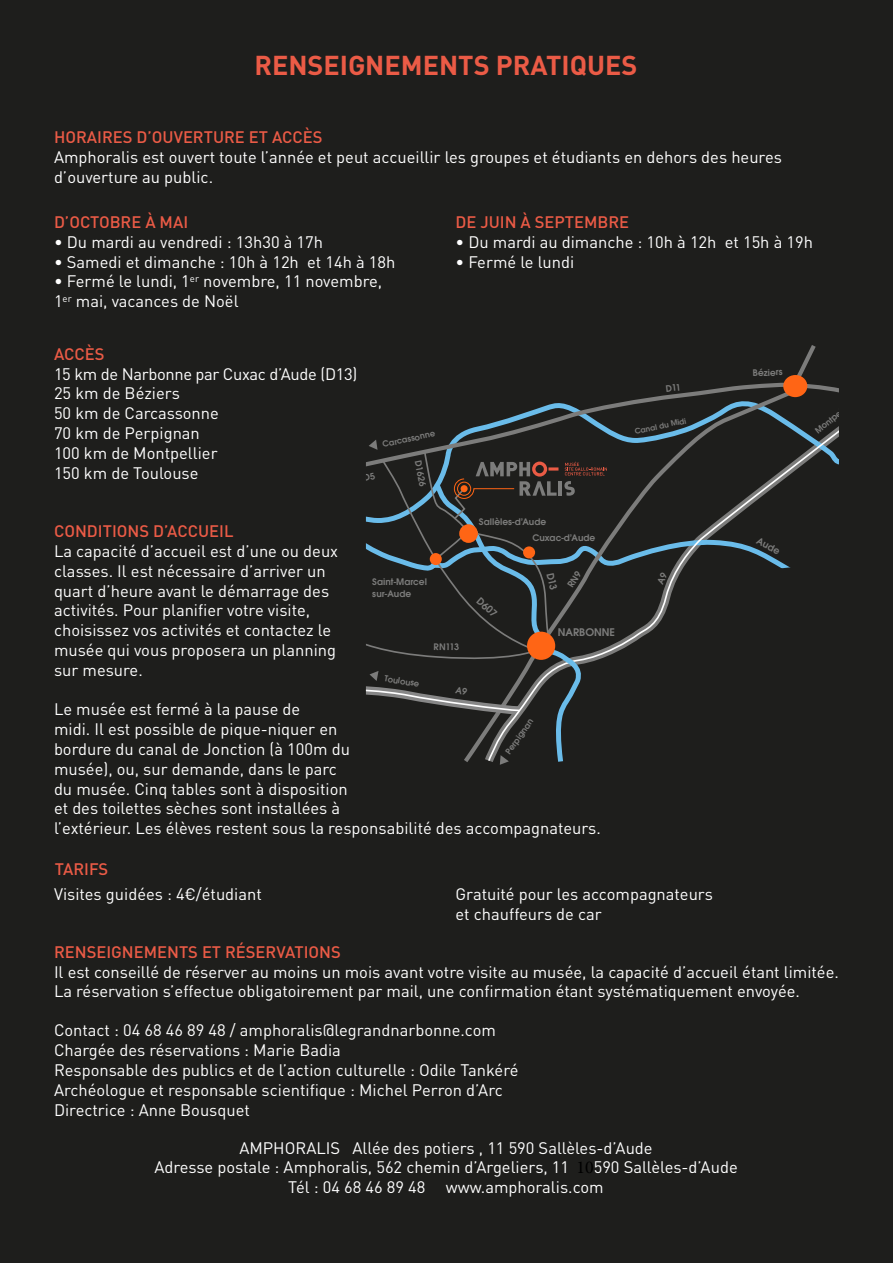
<style>
.page{position:relative;width:893px;height:1263px;background:#1e1e1c}
.page>*{position:absolute;margin:0;border:0;box-sizing:border-box;transform-origin:0 0}
.t1{font:700 27px "DIN Pro";color:#eb5b46}
.t2{font:16.5px/19.8px "DIN Pro";color:#fff}
.t3{font:500 16.5px "DIN Pro";color:#eb5b46}
.t4{font:600 11.55px "Avant Garde Gothic Itc T";color:#7c7c7b}
.t5{font:600 10.95px "Avant Garde Gothic Itc T";color:#7c7c7b}
.t6{font:600 10.35px "Avant Garde Gothic Itc T";color:#7c7c7b}
.t7{font:600 9.9px/12px "Avant Garde Gothic Itc T";color:#7c7c7b}
.t8{font:600 9.15px "Avant Garde Gothic Itc T";color:#7c7c7b}
.t9{font:600 8.4px "Avant Garde Gothic Itc T";color:#7c7c7b}
.s1{font-family:"Minion Pro";font-size:18px;color:#000}
</style>
<div class="page">
<svg style="left:365px;top:345px;width:474px;height:420px"></svg>
<h1 class="t1" style="left:254px;top:47px;width:385px">RENSEIGNEMENTS PRATIQUES</h1>
<p class="t3" style="left:54px;top:126px;width:270px">HORAIRES D’OUVERTURE ET ACCÈS</p>
<p class="t2" style="left:54px;top:146px;width:729px">Amphoralis est ouvert toute l’année et peut accueillir les groupes et étudiants en dehors des heures d’ouverture au public.</p>
<p class="t3" style="left:54px;top:211px;width:136px">D’OCTOBRE À MAI</p>
<p class="t2" style="left:54px;top:231px;width:271px">• Du mardi au vendredi : 13h30 à 17h</p>
<p class="t2" style="left:54px;top:251px;width:343px">• Samedi et dimanche : 10h à 12h et 14h à 18h</p>
<p class="t2" style="left:54px;top:271px;width:330px">• Fermé le lundi, 1<sup>er</sup> novembre, 11 novembre,<br>1<sup>er</sup> mai, vacances de Noël</p>
<p class="t3" style="left:455px;top:211px;width:175px">DE JUIN À SEPTEMBRE</p>
<p class="t2" style="left:455px;top:231px;width:359px">• Du mardi au dimanche : 10h à 12h et 15h à 19h</p>
<p class="t2" style="left:455px;top:251px;width:120px">• Fermé le lundi</p>
<p class="t3" style="left:54px;top:342px;width:52px">ACCÈS</p>
<p class="t2" style="left:54px;top:363px;width:305px">15 km de Narbonne par Cuxac d’Aude (D13)<br>25 km de Béziers<br>50 km de Carcassonne<br>70 km de Perpignan<br>100 km de Montpellier<br>150 km de Toulouse</p>
<p class="t8" style="left:381px;top:439px;width:55px;rotate:-12deg">Carcassonne</p>
<p class="t7" style="left:424px;top:459px;width:27px;rotate:79deg">D1626</p>
<p class="t9" style="left:634px;top:426px;width:54px;rotate:-12deg">Canal du Midi</p>
<p class="t7" style="left:752px;top:367px;width:32px;rotate:-2deg">Béziers</p>
<p class="t7" style="left:479px;top:515px;width:69px">Sallèles-d’Aude</p>
<p class="t3" style="left:54px;top:520px;width:181px">CONDITIONS D’ACCUEIL</p>
<p class="t2" style="left:54px;top:540px;width:286px">La capacité d’accueil est d’une ou deux classes. Il est nécessaire d’arriver un quart d’heure avant le démarrage des activités. Pour planifier votre visite, choisissez vos activités et contactez le musée qui vous proposera un planning sur mesure.</p>
<p class="t2" style="left:54px;top:699px;width:548px">Le musée est fermé à la pause de<br>midi. Il est possible de pique-niquer en<br>bordure du canal de Jonction (à 100m du<br>musée), ou, sur demande, dans le parc<br>du musée. Cinq tables sont à disposition<br>et des toilettes sèches sont installées à<br>l’extérieur. Les élèves restent sous la responsabilité des accompagnateurs.</p>
<p class="t7" style="left:532px;top:532px;width:64px">Cuxac-d’Aude</p>
<p class="t6" style="left:760px;top:535px;width:26px;rotate:27deg">Aude</p>
<p class="t7" style="left:372px;top:575px;width:56px">Saint-Marcel sur-Aude</p>
<p class="t5" style="left:483px;top:595px;width:25px;rotate:42deg">D607</p>
<p class="t4" style="left:558px;top:626px;width:59px">NARBONNE</p>
<p class="t7" style="left:434px;top:641px;width:27px;rotate:1deg">RN113</p>
<p class="t8" style="left:385px;top:673px;width:37px;rotate:9deg">Toulouse</p>
<p class="t8" style="left:503px;top:750px;width:43px;rotate:-55deg">Perpignan</p>
<p class="t3" style="left:55px;top:857px;width:55px">TARIFS</p>
<p class="t2" style="left:54px;top:884px;width:209px">Visites guidées : 4€/étudiant</p>
<p class="t2" style="left:455px;top:884px;width:259px">Gratuité pour les accompagnateurs et chauffeurs de car</p>
<p class="t8" style="left:813px;top:428px;width:47px;rotate:-39deg">Montpellier</p>
<p class="t3" style="left:54px;top:940px;width:288px">RENSEIGNEMENTS ET RÉSERVATIONS</p>
<p class="t2" style="left:54px;top:961px;width:786px">Il est conseillé de réserver au moins un mois avant votre visite au musée, la capacité d’accueil étant limitée.<br>La réservation s’effectue obligatoirement par mail, une confirmation étant systématiquement envoyée.</p>
<p class="t2" style="left:54px;top:1020px;width:466px">Contact : 04 68 46 89 48 / amphoralis@legrandnarbonne.com Chargée des réservations : Marie Badia<br>Responsable des publics et de l’action culturelle : Odile Tankéré Archéologue et responsable scientifique : Michel Perron d’Arc Directrice : Anne Bousquet</p>
<p class="t2" style="left:154px;top:1137px;width:585px;text-align:center">AMPHORALIS Allée des potiers , 11 590 Sallèles-d’Aude<br>Adresse postale : Amphoralis, 562 chemin d’Argeliers, 11 <span class="s1">10</span>590 Sallèles-d’Aude<br>Tél : 04 68 46 89 48 www.amphoralis.com</p>
</div>
